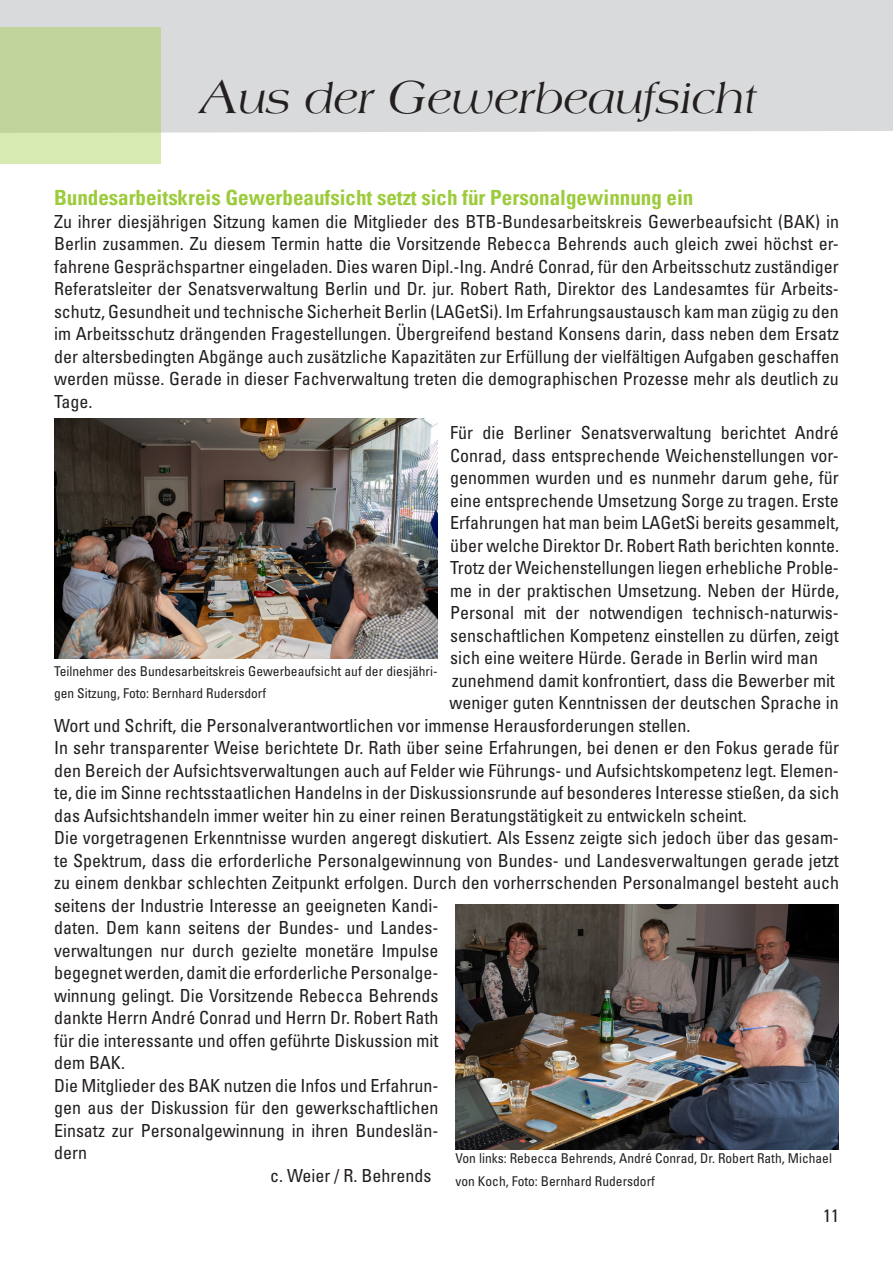
<style>
.page{position:relative;width:893px;height:1263px;background:#fff}
.page>*{position:absolute;margin:0;border:0;box-sizing:border-box;transform-origin:0 0}
.t1{font:italic 43.5px "Americana";color:#231f20}
.t2{font:700 condensed 21px "Univers";color:#9ccb3b}
.t3{font:condensed 18px/22.5px "Univers";color:#231f20;text-align:justify}
.t4{font:condensed 13.5px/22.5px "Univers";color:#231f20}
.s1{font-size:49.5px}
</style>
<div class="page">
<div style="left:0;top:0;width:893px;height:133px;background:#d9dadb"></div>
<div style="left:0;top:27px;width:161px;height:137px;background:linear-gradient(to bottom,#b9cd94,#d1e5ac)"></div>
<img style="left:455px;top:905px;width:384px;height:244px">
<img style="left:54px;top:418px;width:383px;height:240px">
<p class="t1" style="left:200px;top:74px;width:559px"><span class="s1">A</span>us der <span class="s1">G</span>ewerbeaufsicht</p>
<p class="t2" style="left:54px;top:185px;width:641px">Bundesarbeitskreis Gewerbeaufsicht setzt sich für Personalgewinnung ein</p>
<p class="t3" style="left:54px;top:210px;width:786px">Zu ihrer diesjährigen Sitzung kamen die Mitglieder des BTB-Bundesarbeitskreis Gewerbeaufsicht (BAK) in Berlin zusammen. Zu diesem Termin hatte die Vorsitzende Rebecca Behrends auch gleich zwei höchst er&shy;fahrene Gesprächspartner eingeladen. Dies waren Dipl.-Ing. André Conrad, für den Arbeitsschutz zuständiger Referatsleiter der Senatsverwaltung Berlin und Dr. jur. Robert Rath, Direktor des Landesamtes für Arbeits&shy;schutz, Gesundheit und technische Sicherheit Berlin (LAGetSi). Im Erfahrungsaustausch kam man zügig zu den im Arbeitsschutz drängenden Fragestellungen. Übergreifend bestand Konsens darin, dass neben dem Ersatz der altersbedingten Abgänge auch zusätzliche Kapazitäten zur Erfüllung der vielfältigen Aufgaben geschaffen werden müsse. Gerade in dieser Fachverwaltung treten die demographischen Prozesse mehr als deutlich zu Tage.</p>
<p class="t3" style="left:450px;top:421px;width:390px">Für die Berliner Senatsverwaltung berichtet André</p>
<p class="t3" style="left:450px;top:444px;width:390px">Conrad, dass entsprechende Weichenstellungen vor-</p>
<p class="t3" style="left:450px;top:466px;width:390px">genommen wurden und es nunmehr darum gehe, für</p>
<p class="t3" style="left:450px;top:489px;width:390px">eine entsprechende Umsetzung Sorge zu tragen. Erste</p>
<p class="t3" style="left:450px;top:511px;width:390px">Erfahrungen hat man beim LAGetSi bereits gesammelt,</p>
<p class="t3" style="left:450px;top:534px;width:390px">über welche Direktor Dr. Robert Rath berichten konnte.</p>
<p class="t3" style="left:450px;top:556px;width:390px">Trotz der Weichenstellungen liegen erhebliche Proble-</p>
<p class="t3" style="left:450px;top:579px;width:390px">me in der praktischen Umsetzung. Neben der Hürde,</p>
<p class="t3" style="left:450px;top:601px;width:390px">Personal mit der notwendigen technisch-naturwis-</p>
<p class="t3" style="left:450px;top:624px;width:390px">senschaftlichen Kompetenz einstellen zu dürfen, zeigt</p>
<p class="t3" style="left:450px;top:646px;width:369px">sich eine weitere Hürde. Gerade in Berlin wird man</p>
<p class="t3" style="left:452px;top:669px;width:385px">zunehmend damit konfrontiert, dass die Bewerber mit</p>
<p class="t3" style="left:450px;top:691px;width:391px">weniger guten Kenntnissen der deutschen Sprache in</p>
<p class="t3" style="left:54px;top:714px;width:638px">Wort und Schrift, die Personalverantwortlichen vor immense Herausforderungen stellen.</p>
<p class="t3" style="left:54px;top:736px;width:787px">In sehr transparenter Weise berichtete Dr. Rath über seine Erfahrungen, bei denen er den Fokus gerade für den Bereich der Aufsichtsverwaltungen auch auf Felder wie Führungs- und Aufsichtskompetenz legt. Elemen&shy;te, die im Sinne rechtsstaatlichen Handelns in der Diskussionsrunde auf besonderes Interesse stießen, da sich das Aufsichtshandeln immer weiter hin zu einer reinen Beratungstätigkeit zu entwickeln scheint.</p>
<p class="t3" style="left:54px;top:826px;width:786px;text-align:left">Die vorgetragenen Erkenntnisse wurden angeregt diskutiert. Als Essenz zeigte sich jedoch über das gesam&shy;te Spektrum, dass die erforderliche Personalgewinnung von Bundes- und Landesverwaltungen gerade jetzt zu einem denkbar schlechten Zeitpunkt erfolgen. Durch den vorherrschenden Personalmangel besteht auch seitens der Industrie Interesse an geeigneten Kandi-<br>daten. Dem kann seitens der Bundes- und Landes-<br>verwaltungen nur durch gezielte monetäre Impulse<br>begegnet werden, damit die erforderliche Personalge-<br>winnung gelingt. Die Vorsitzende Rebecca Behrends<br>dankte Herrn André Conrad und Herrn Dr. Robert Rath<br>für die interessante und offen geführte Diskussion mit<br>dem BAK.</p>
<p class="t3" style="left:54px;top:1074px;width:386px">Die Mitglieder des BAK nutzen die Infos und Erfahrun&shy;gen aus der Diskussion für den gewerkschaftlichen Einsatz zur Personalgewinnung in ihren Bundeslän&shy;dern</p>
<p class="t3" style="left:270px;top:1164px;width:163px">c. Weier / R. Behrends</p>
<p class="t4" style="left:54px;top:659px;width:385px">Teilnehmer des Bundesarbeitskreis Gewerbeaufsicht auf der diesjähri&shy;gen Sitzung, Foto: Bernhard Rudersdorf</p>
<p class="t4" style="left:455px;top:1147px;width:378px">Von links: Rebecca Behrends, André Conrad, Dr. Robert Rath, Michael von Koch, Foto: Bernhard Rudersdorf</p>
<p class="t3" style="left:823px;top:1204px;width:17px">11</p>
</div>
